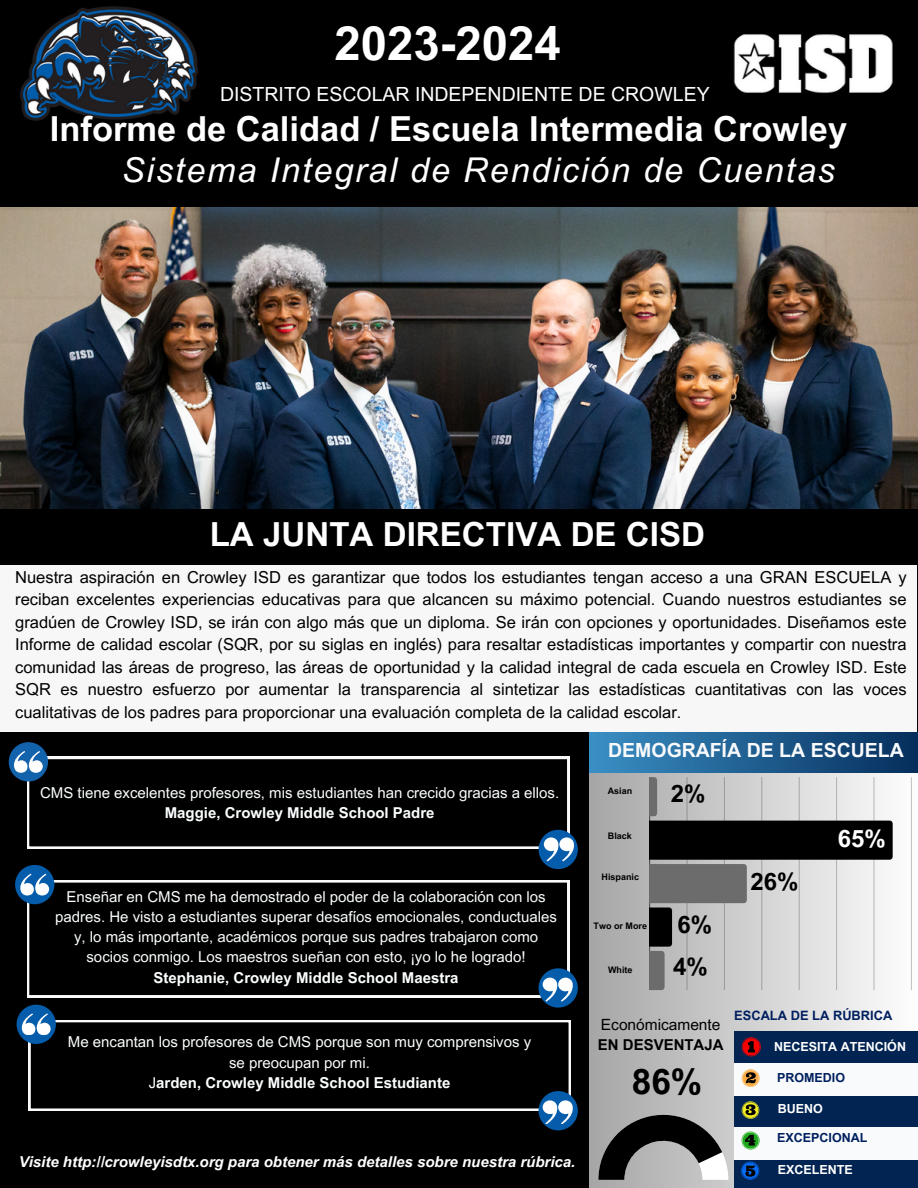
<style>
.page{position:relative;width:918px;height:1188px;background:#000}
.page>*{position:absolute;margin:0;border:0;box-sizing:border-box;transform-origin:0 0}
.t1{font:700 47.25px "Arial MT Pro";color:#fff}
.t2{font:700 35.25px "Arial MT Pro";color:#000}
.t3{font:700 34.5px "Arial MT Pro";color:#fff}
.t4{font:italic 34.2px "Arial MT Pro";letter-spacing:.055em;color:#fff}
.t5{font:700 33.15px "Arial MT Pro";color:#fff}
.t6{font:700 24px "Arial MT Pro";color:#000}
.t7{font:700 24px "Arial MT Pro";color:#fff}
.t8{font:19.5px "Arial MT Pro";color:#fff}
.t9{font:700 19.5px "Arial MT Pro";color:#f9fafb}
.t10{font:16.5px/22.5px "Arial MT Pro";color:#000;text-align:justify}
.t11{font:15.45px "Arial MT Pro";color:#000}
.t12{font:15px/20.2px "Arial MT Pro";color:#fbfefe;text-align:center}
.t13{font:italic 700 15px "Arial MT Pro";color:#fff}
.t14{font:700 15px "Arial MT Pro";color:#fbfefe}
.t15{font:700 15px "Arial MT Pro";color:#000}
.t16{font:700 12.9px "Arial MT Pro";color:#001f5f}
.t17{font:700 12.45px "Arial MT Pro";color:#fff}
.t18{font:700 12.45px "Arial MT Pro";color:#001f5f}
.t19{font:700 9px "Arial MT Pro";color:#000}
.s1{font-weight:700}
</style>
<div class="page">
<img style="left:733px;top:34px;width:160px;height:59px">
<img style="left:20px;top:6px;width:178px;height:115px">
<svg style="left:27px;top:757px;width:542px;height:92px"></svg>
<div style="left:9px;top:742px;width:39px;height:40px;background:#1362ac;border-radius:50%"></div>
<svg style="left:14px;top:751px;width:29px;height:21px"></svg>
<div style="left:539px;top:830px;width:39px;height:39px;background:#045caa;border-radius:50%"></div>
<svg style="left:544px;top:837px;width:31px;height:24px"></svg>
<svg style="left:27px;top:880px;width:542px;height:117px"></svg>
<div style="left:15px;top:865px;width:39px;height:39px;background:#045caa;border-radius:50%"></div>
<svg style="left:20px;top:874px;width:29px;height:21px"></svg>
<div style="left:539px;top:968px;width:39px;height:40px;background:#045caa;border-radius:50%"></div>
<svg style="left:543px;top:978px;width:31px;height:23px"></svg>
<div style="left:590px;top:732px;width:328px;height:456px;background:linear-gradient(to right,#a6a6a6,#fefefe)"></div>
<div style="left:0;top:564px;width:917px;height:168px;background:#f7f7f7"></div>
<div style="left:590px;top:732px;width:328px;height:41px;background:linear-gradient(to right,#3a8fc4,#062e5c)"></div>
<hr style="left:649px;top:777px;width:1px;height:213px;background:#000;opacity:.6">
<hr style="left:911px;top:777px;width:1px;height:213px;background:#c6c6c6">
<svg style="left:650px;top:777px;width:243px;height:213px"></svg>
<svg style="left:598px;top:1115px;width:130px;height:65px"></svg>
<svg style="left:29px;top:1020px;width:542px;height:91px"></svg>
<div style="left:17px;top:1005px;width:39px;height:39px;background:#045caa;border-radius:50%"></div>
<svg style="left:22px;top:1013px;width:29px;height:22px"></svg>
<div style="left:539px;top:1091px;width:39px;height:39px;background:#045caa;border-radius:50%"></div>
<svg style="left:543px;top:1100px;width:31px;height:24px"></svg>
<img style="left:0;top:207px;width:918px;height:302px">
<div style="left:734px;top:1031px;width:184px;height:157px;background:#012452"></div>
<div style="left:734px;top:1063px;width:184px;height:33px;background:#f9fafb"></div>
<div style="left:734px;top:1127px;width:184px;height:33px;background:#f9fafb"></div>
<svg style="left:742px;top:1037px;width:19px;height:19px"></svg>
<svg style="left:742px;top:1069px;width:18px;height:18px"></svg>
<svg style="left:742px;top:1101px;width:17px;height:18px"></svg>
<svg style="left:742px;top:1132px;width:18px;height:18px"></svg>
<svg style="left:741px;top:1162px;width:18px;height:18px"></svg>
<h1 class="t1" style="left:335px;top:25px;width:228px">2023-2024</h1>
<p class="t8" style="left:220px;top:87px;width:491px">DISTRITO ESCOLAR INDEPENDIENTE DE CROWLEY</p>
<h3 class="t3" style="left:50px;top:116px;width:799px">Informe de Calidad / Escuela Intermedia Crowley</h3>
<h3 class="t4" style="left:122px;top:157px;width:715px">Sistema Integral de Rendición de Cuentas</h3>
<h3 class="t5" style="left:210px;top:522px;width:497px">LA JUNTA DIRECTIVA DE CISD</h3>
<p class="t10" style="left:15px;top:568px;width:893px">Nuestra aspiración en Crowley ISD es garantizar que todos los estudiantes tengan acceso a una GRAN ESCUELA y reciban excelentes experiencias educativas para que alcancen su máximo potencial. Cuando nuestros estudiantes se gradúen de Crowley ISD, se irán con algo más que un diploma. Se irán con opciones y oportunidades. Diseñamos este Informe de calidad escolar (SQR, por su siglas en inglés) para resaltar estadísticas importantes y compartir con nuestra comunidad las áreas de progreso, las áreas de oportunidad y la calidad integral de cada escuela en Crowley ISD. Este SQR es nuestro esfuerzo por aumentar la transparencia al sintetizar las estadísticas cuantitativas con las voces cualitativas de los padres para proporcionar una evaluación completa de la calidad escolar.</p>
<p class="t12" style="left:40px;top:785px;width:521px">CMS tiene excelentes profesores, mis estudiantes han crecido gracias a ellos.</p>
<p class="t14" style="left:165px;top:807px;width:271px">Maggie, Crowley Middle School Padre</p>
<p class="t12" style="left:55px;top:888px;width:503px">Enseñar en CMS me ha demostrado el poder de la colaboración con los padres. He visto a estudiantes superar desafíos emocionales, conductuales y, lo más importante, académicos porque sus padres trabajaron como socios conmigo. Los maestros sueñan con esto, ¡yo lo he logrado!</p>
<p class="t14" style="left:154px;top:972px;width:306px">Stephanie, Crowley Middle School Maestra</p>
<p class="t12" style="left:68px;top:1034px;width:465px">Me encantan los profesores de CMS porque son muy comprensivos y se preocupan por mi.<br>J<span class="s1">arden, Crowley Middle School Estudiante</span></p>
<p class="t13" style="left:19px;top:1156px;width:558px">Visite http://crowleyisdtx.org para obtener más detalles sobre nuestra rúbrica.</p>
<p class="t9" style="left:608px;top:743px;width:297px">DEMOGRAFÍA DE LA ESCUELA</p>
<p class="t19" style="left:608px;top:787px;width:26px">Asian</p>
<h3 class="t6" style="left:671px;top:785px;width:36px">2%</h3>
<p class="t19" style="left:608px;top:833px;width:26px">Black</p>
<p class="t19" style="left:602px;top:874px;width:39px">Hispanic</p>
<p class="t19" style="left:594px;top:923px;width:55px">Two or More</p>
<p class="t19" style="left:608px;top:966px;width:26px">White</p>
<h3 class="t6" style="left:678px;top:915px;width:36px">6%</h3>
<h3 class="t6" style="left:673px;top:958px;width:36px">4%</h3>
<h3 class="t6" style="left:751px;top:872px;width:50px">26%</h3>
<h3 class="t7" style="left:838px;top:829px;width:50px">65%</h3>
<p class="t11" style="left:601px;top:1019px;width:121px">Económicamente</p>
<p class="t15" style="left:598px;top:1039px;width:127px">EN DESVENTAJA</p>
<h2 class="t2" style="left:632px;top:1069px;width:72px">86%</h2>
<p class="t16" style="left:734px;top:1011px;width:160px">ESCALA DE LA RÚBRICA</p>
<p class="t17" style="left:774px;top:1042px;width:134px">NECESITA ATENCIÓN</p>
<p class="t18" style="left:777px;top:1073px;width:70px">PROMEDIO</p>
<p class="t17" style="left:778px;top:1104px;width:47px">BUENO</p>
<p class="t18" style="left:777px;top:1133px;width:92px">EXCEPCIONAL</p>
<p class="t17" style="left:778px;top:1165px;width:77px">EXCELENTE</p>
</div>
